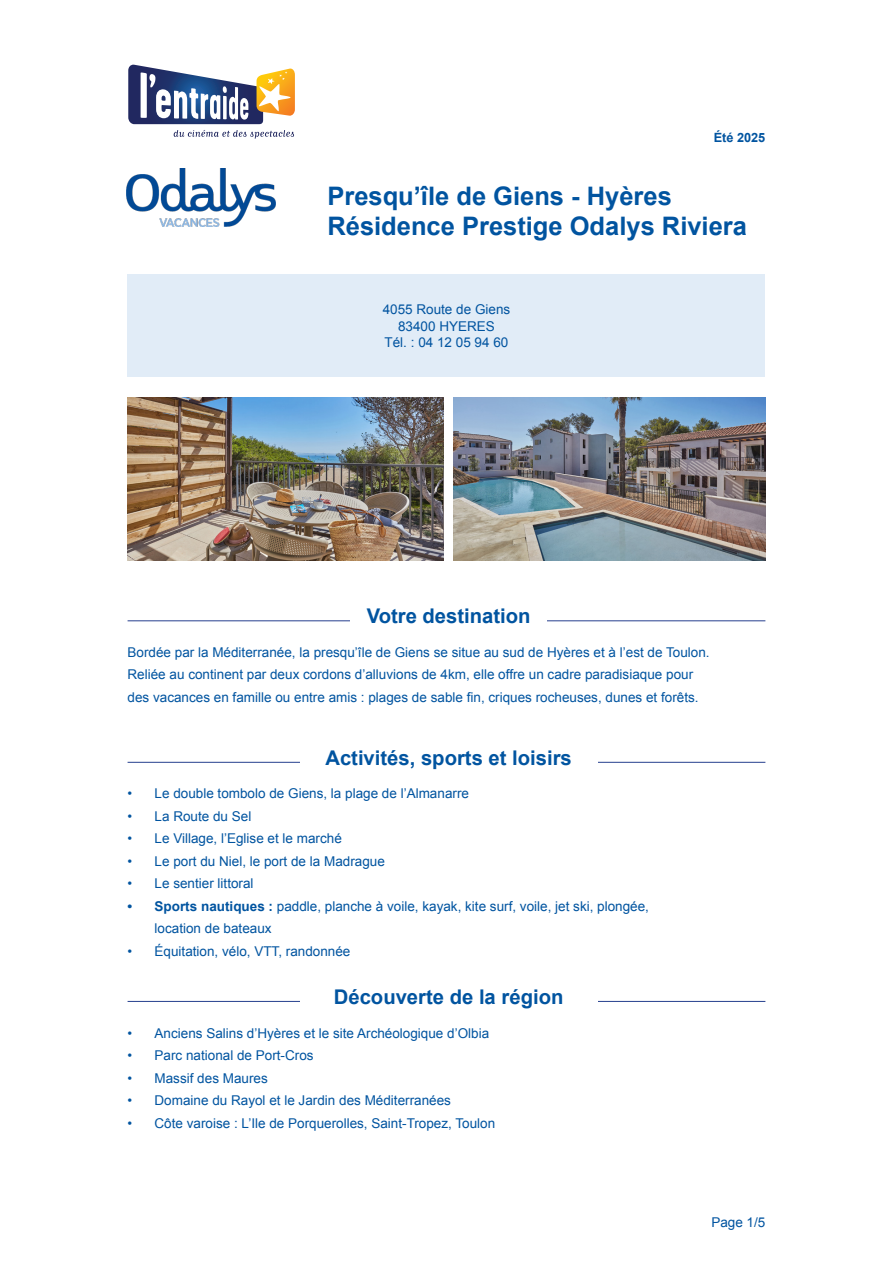
<style>
.page{position:relative;width:893px;height:1263px;background:#fff}
.page>*{position:absolute;margin:0;border:0;box-sizing:border-box;transform-origin:0 0}
.t1{font:700 25.5px "Arial";color:#0154a0}
.t2{font:700 20.25px "Arial";color:#0154a0}
.t3{font:13.5px/22.5px "Arial";color:#0154a0}
.t4{font:700 12.75px "Arial";color:#0154a0}
.s1{font-weight:700}
</style>
<div class="page">
<div style="left:128px;top:274px;width:637px;height:103px;background:#e1ecf7"></div>
<svg style="left:173px;top:130px;width:121px;height:9px"></svg>
<svg style="left:128px;top:65px;width:167px;height:59px"></svg>
<img style="left:126px;top:169px;width:149px;height:57px">
<img style="left:128px;top:398px;width:637px;height:163px">
<div style="left:444px;top:398px;width:9px;height:170px;background:#fff"></div>
<hr style="left:128px;top:620px;width:637px;height:1px;background:#253f8e">
<div style="left:350px;top:601px;width:197px;height:30px;background:#fff"></div>
<hr style="left:128px;top:762px;width:637px;height:1px;background:#253f8e">
<div style="left:300px;top:742px;width:297px;height:31px;background:#fff"></div>
<hr style="left:128px;top:1001px;width:637px;height:1px;background:#253f8e">
<div style="left:300px;top:981px;width:297px;height:31px;background:#fff"></div>
<p class="t4" style="left:714px;top:129px;width:53px">Été 2025</p>
<p class="t1" style="left:327px;top:179px;width:346px">Presqu’île de Giens - Hyères</p>
<p class="t1" style="left:327px;top:210px;width:421px">Résidence Prestige Odalys Riviera</p>
<p class="t3" style="left:383px;top:299px;width:129px">4055 Route de Giens</p>
<p class="t3" style="left:398px;top:315px;width:98px">83400 HYERES</p>
<p class="t3" style="left:385px;top:331px;width:125px">Tél. : 04 12 05 94 60</p>
<p class="t2" style="left:367px;top:603px;width:165px">Votre destination</p>
<p class="t3" style="left:128px;top:641px;width:584px">Bordée par la Méditerranée, la presqu’île de Giens se situe au sud de Hyères et à l’est de Toulon.<br>Reliée au continent par deux cordons d’alluvions de 4km, elle offre un cadre paradisiaque pour des vacances en famille ou entre amis : plages de sable fin, criques rocheuses, dunes et forêts.</p>
<p class="t2" style="left:325px;top:744px;width:248px">Activités, sports et loisirs</p>
<p class="t3" style="left:128px;top:782px;width:343px">• Le double tombolo de Giens, la plage de l’Almanarre</p>
<p class="t3" style="left:128px;top:805px;width:125px">• La Route du Sel</p>
<p class="t3" style="left:128px;top:827px;width:216px">• Le Village, l’Eglise et le marché</p>
<p class="t3" style="left:128px;top:850px;width:259px">• Le port du Niel, le port de la Madrague</p>
<p class="t3" style="left:128px;top:872px;width:128px">• Le sentier littoral</p>
<p class="t3" style="left:155px;top:895px;width:496px;text-indent:-27px"><span class="s1">• Sports nautiques :</span> paddle, planche à voile, kayak, kite surf, voile, jet ski, plongée, location de bateaux</p>
<p class="t3" style="left:128px;top:940px;width:224px">• Équitation, vélo, VTT, randonnée</p>
<p class="t2" style="left:334px;top:983px;width:231px">Découverte de la région</p>
<p class="t3" style="left:128px;top:1022px;width:363px">• Anciens Salins d’Hyères et le site Archéologique d’Olbia</p>
<p class="t3" style="left:128px;top:1044px;width:188px">• Parc national de Port-Cros</p>
<p class="t3" style="left:128px;top:1067px;width:142px">• Massif des Maures</p>
<p class="t3" style="left:128px;top:1089px;width:325px">• Domaine du Rayol et le Jardin des Méditerranées</p>
<p class="t3" style="left:128px;top:1112px;width:369px">• Côte varoise : L’Ile de Porquerolles, Saint-Tropez, Toulon</p>
<p class="t3" style="left:711px;top:1211px;width:56px">Page 1/5</p>
</div>
